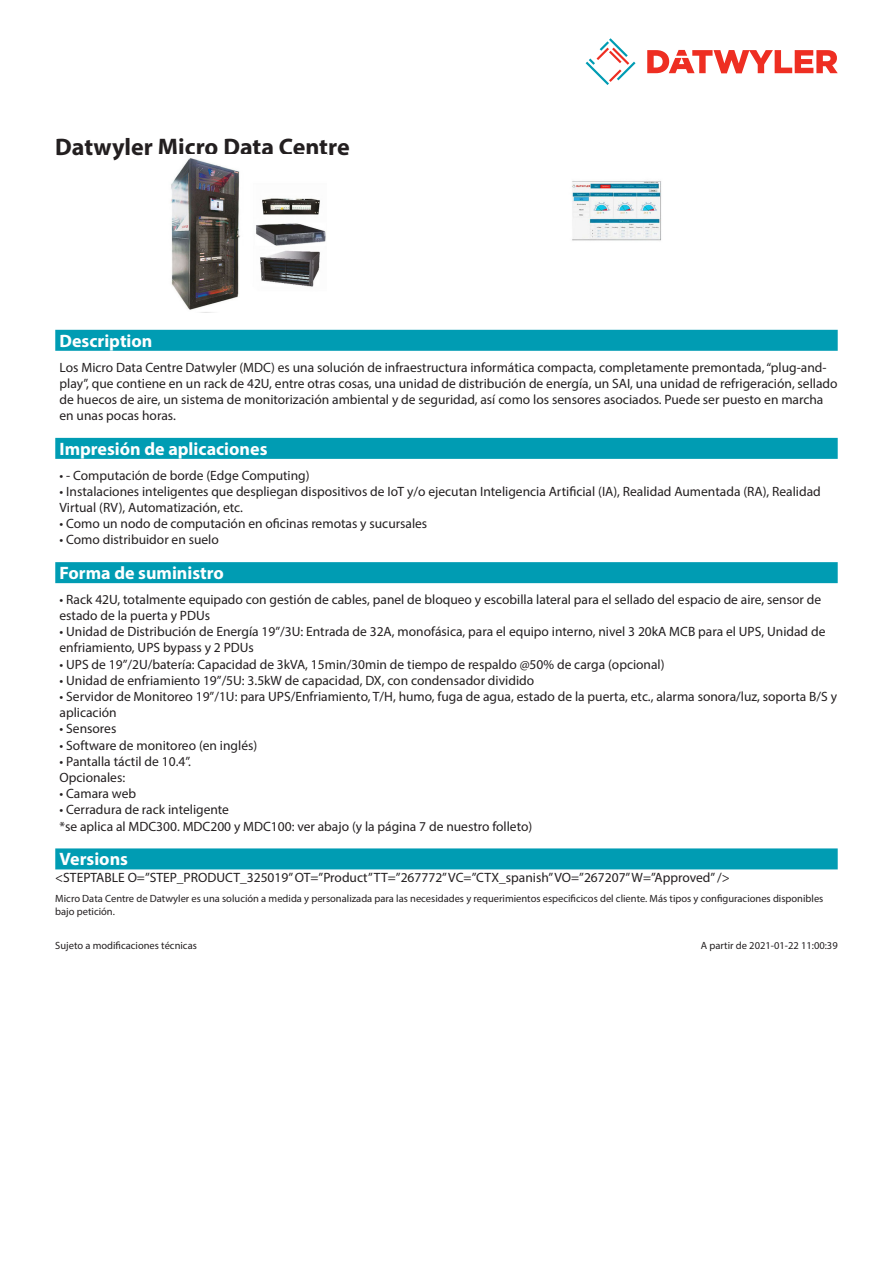
<style>
.page{position:relative;width:893px;height:1263px;background:#fff}
.page>*{position:absolute;margin:0;border:0;box-sizing:border-box;transform-origin:0 0}
.Product_Head{font:700 24px "Myriad Pro";color:#231f20}
.Standard_Head_Proper{font:700 18px "Myriad Pro";color:#fff}
.Standard_text{font:13.5px/16.2px "Myriad Pro";color:#231f20}
.imagetext{font:10.5px/12.6px "Myriad Pro";color:#231f20}
.Footnote{font:10.5px "Myriad Pro";color:#231f20}
</style>
<div class="page">
<svg style="left:586px;top:38px;width:49px;height:47px"></svg>
<svg style="left:647px;top:50px;width:191px;height:23px"></svg>
<img style="left:171px;top:158px;width:155px;height:152px">
<img style="left:572px;top:181px;width:90px;height:60px">
<div style="left:55px;top:848px;width:783px;height:21px;background:#009cb3"></div>
<div style="left:55px;top:330px;width:783px;height:21px;background:#009cb3"></div>
<div style="left:55px;top:562px;width:783px;height:21px;background:#009cb3"></div>
<div style="left:55px;top:438px;width:783px;height:21px;background:#009cb3"></div>
<p class="Product_Head" style="left:55px;top:131px;width:296px">Datwyler Micro Data Centre</p>
<p class="Standard_Head_Proper" style="left:60px;top:329px;width:94px">Description</p>
<p class="Standard_text" style="left:60px;top:359px;width:780px">Los Micro Data Centre Datwyler (MDC) es una solución de infraestructura informática compacta, completamente premontada, “plug-and&shy;play”, que contiene en un rack de 42U, entre otras cosas, una unidad de distribución de energía, un SAI, una unidad de refrigeración, sellado de huecos de aire, un sistema de monitorización ambiental y de seguridad, así como los sensores asociados. Puede ser puesto en marcha en unas pocas horas.</p>
<p class="Standard_Head_Proper" style="left:60px;top:437px;width:209px">Impresión de aplicaciones</p>
<p class="Standard_text" style="left:60px;top:467px;width:252px">• - Computación de borde (Edge Computing)</p>
<p class="Standard_text" style="left:60px;top:483px;width:763px">• Instalaciones inteligentes que despliegan dispositivos de IoT y/o ejecutan Inteligencia Artificial (IA), Realidad Aumentada (RA), Realidad<br>Virtual (RV), Automatización, etc.</p>
<p class="Standard_text" style="left:60px;top:515px;width:369px">• Como un nodo de computación en oficinas remotas y sucursales</p>
<p class="Standard_text" style="left:60px;top:531px;width:161px">• Como distribuidor en suelo</p>
<p class="Standard_Head_Proper" style="left:60px;top:561px;width:166px">Forma de suministro</p>
<p class="Standard_text" style="left:60px;top:591px;width:763px">• Rack 42U, totalmente equipado con gestión de cables, panel de bloqueo y escobilla lateral para el sellado del espacio de aire, sensor de estado de la puerta y PDUs</p>
<p class="Standard_text" style="left:60px;top:623px;width:767px">• Unidad de Distribución de Energía 19”/3U: Entrada de 32A, monofásica, para el equipo interno, nivel 3 20kA MCB para el UPS, Unidad de enfriamiento, UPS bypass y 2 PDUs</p>
<p class="Standard_text" style="left:60px;top:656px;width:607px">• UPS de 19”/2U/batería: Capacidad de 3kVA, 15min/30min de tiempo de respaldo @50% de carga (opcional)</p>
<p class="Standard_text" style="left:60px;top:672px;width:476px">• Unidad de enfriamiento 19”/5U: 3.5kW de capacidad, DX, con condensador dividido</p>
<p class="Standard_text" style="left:60px;top:688px;width:779px">• Servidor de Monitoreo 19”/1U: para UPS/Enfriamiento, T/H, humo, fuga de agua, estado de la puerta, etc., alarma sonora/luz, soporta B/S y aplicación</p>
<p class="Standard_text" style="left:60px;top:721px;width:58px">• Sensores</p>
<p class="Standard_text" style="left:60px;top:737px;width:199px">• Software de monitoreo (en inglés)</p>
<p class="Standard_text" style="left:60px;top:753px;width:133px">• Pantalla táctil de 10.4”.<br>Opcionales:</p>
<p class="Standard_text" style="left:60px;top:785px;width:78px">• Camara web</p>
<p class="Standard_text" style="left:60px;top:802px;width:474px">• Cerradura de rack inteligente<br>*se aplica al MDC300. MDC200 y MDC100: ver abajo (y la página 7 de nuestro folleto)</p>
<p class="Standard_Head_Proper" style="left:60px;top:848px;width:70px">Versions</p>
<p class="Standard_text" style="left:55px;top:869px;width:676px">&lt;STEPTABLE O=”STEP_PRODUCT_325019” OT=”Product” TT=”267772” VC=”CTX_spanish” VO=”267207” W=”Approved” /&gt;</p>
<p class="imagetext" style="left:55px;top:892px;width:770px">Micro Data Centre de Datwyler es una solución a medida y personalizada para las necesidades y requerimientos especificicos del cliente. Más tipos y configuraciones disponibles bajo petición.</p>
<p class="Footnote" style="left:55px;top:939px;width:143px">Sujeto a modificaciones técnicas</p>
<p class="Footnote" style="left:701px;top:939px;width:138px">A partir de 2021-01-22 11:00:39</p>
</div>
